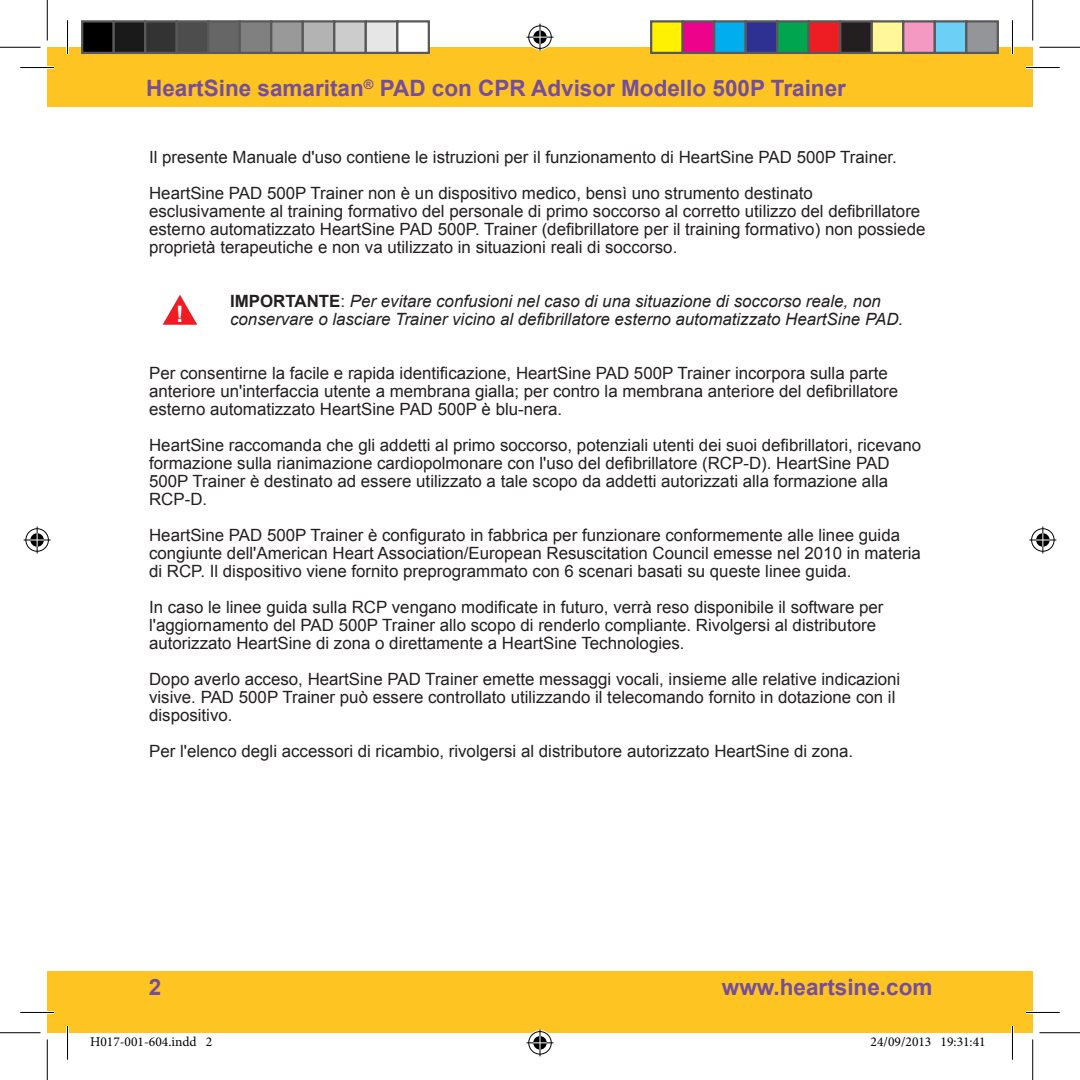
<style>
.page{position:relative;width:1080px;height:1080px;background:#fff}
.page>*{position:absolute;margin:0;border:0;box-sizing:border-box;transform-origin:0 0}
.t1{font:700 22.72px "Arial";color:#fff}
.t2{font:700 22.5px "Arial";color:#754e9b}
.t3{font:16.88px/18px "Arial";color:#231f20}
.t4{font:italic 16.88px/18px "Arial";color:#231f20}
.t5{font:13.5px "Minion Pro";color:#000}
.s1{font-weight:700;font-style:normal}
.s2{font-style:normal}
</style>
<div class="page">
<div style="left:47px;top:970px;width:985px;height:62px;background:#fec422"></div>
<div style="left:47px;top:47px;width:985px;height:60px;background:#fec422"></div>
<svg style="left:163px;top:295px;width:34px;height:30px"></svg>
<hr style="left:20px;top:66px;width:34px;height:3px;background:#fff">
<hr style="left:1025px;top:66px;width:34px;height:3px;background:#fff">
<hr style="left:20px;top:1011px;width:34px;height:2px;background:#fff">
<hr style="left:1025px;top:1011px;width:34px;height:2px;background:#fff">
<hr style="left:66px;top:20px;width:3px;height:34px;background:#fff">
<hr style="left:66px;top:1025px;width:3px;height:34px;background:#fff">
<hr style="left:1011px;top:20px;width:2px;height:34px;background:#fff">
<hr style="left:1011px;top:1025px;width:2px;height:34px;background:#fff">
<hr style="left:20px;top:67px;width:34px;height:1px;background:#000">
<hr style="left:1025px;top:67px;width:34px;height:1px;background:#000">
<hr style="left:20px;top:1012px;width:34px;height:1px;background:#000">
<hr style="left:1025px;top:1012px;width:34px;height:1px;background:#000">
<hr style="left:67px;top:20px;width:1px;height:34px;background:#000">
<hr style="left:67px;top:1025px;width:1px;height:34px;background:#000">
<hr style="left:1012px;top:20px;width:1px;height:34px;background:#000">
<hr style="left:1012px;top:1025px;width:1px;height:34px;background:#000">
<hr style="left:0;top:47px;width:40px;height:1px;background:#000">
<hr style="left:1039px;top:47px;width:40px;height:1px;background:#000">
<hr style="left:0;top:1032px;width:40px;height:1px;background:#000">
<hr style="left:1039px;top:1032px;width:40px;height:1px;background:#000">
<hr style="left:47px;top:0;width:1px;height:40px;background:#000">
<hr style="left:47px;top:1039px;width:1px;height:40px;background:#000">
<hr style="left:1032px;top:0;width:1px;height:40px;background:#000">
<hr style="left:1032px;top:1039px;width:1px;height:40px;background:#000">
<svg style="left:526px;top:24px;width:27px;height:27px"></svg>
<svg style="left:526px;top:1029px;width:27px;height:27px"></svg>
<svg style="left:24px;top:526px;width:27px;height:27px"></svg>
<svg style="left:1029px;top:526px;width:27px;height:27px"></svg>
<div style="left:82px;top:21px;width:32px;height:32px;background:#000"></div>
<div style="left:81px;top:20px;width:34px;height:34px;border:2px solid #595959"></div>
<div style="left:114px;top:21px;width:31px;height:32px;background:#1a1a1a"></div>
<div style="left:112px;top:20px;width:34px;height:34px;border:2px solid #595959"></div>
<div style="left:145px;top:21px;width:32px;height:32px;background:#333"></div>
<div style="left:144px;top:20px;width:34px;height:34px;border:2px solid #595959"></div>
<div style="left:177px;top:21px;width:31px;height:32px;background:#4d4d4d"></div>
<div style="left:176px;top:20px;width:33px;height:34px;border:2px solid #595959"></div>
<div style="left:208px;top:21px;width:32px;height:32px;background:#666"></div>
<div style="left:207px;top:20px;width:34px;height:34px;border:2px solid #595959"></div>
<div style="left:240px;top:21px;width:31px;height:32px;background:#808080"></div>
<div style="left:238px;top:20px;width:34px;height:34px;border:2px solid #595959"></div>
<div style="left:271px;top:21px;width:32px;height:32px;background:#999"></div>
<div style="left:270px;top:20px;width:34px;height:34px;border:2px solid #595959"></div>
<div style="left:303px;top:21px;width:31px;height:32px;background:#b3b3b3"></div>
<div style="left:302px;top:20px;width:33px;height:34px;border:2px solid #595959"></div>
<div style="left:334px;top:21px;width:32px;height:32px;background:#ccc"></div>
<div style="left:333px;top:20px;width:34px;height:34px;border:2px solid #595959"></div>
<div style="left:366px;top:21px;width:31px;height:32px;background:#e6e6e6"></div>
<div style="left:364px;top:20px;width:34px;height:34px;border:2px solid #595959"></div>
<div style="left:397px;top:21px;width:32px;height:32px;background:#fff"></div>
<div style="left:396px;top:20px;width:34px;height:34px;border:2px solid #595959"></div>
<div style="left:651px;top:21px;width:31px;height:32px;background:#fff101"></div>
<div style="left:650px;top:20px;width:33px;height:34px;border:2px solid #595959"></div>
<div style="left:682px;top:21px;width:32px;height:32px;background:#ed028c"></div>
<div style="left:681px;top:20px;width:34px;height:34px;border:2px solid #595959"></div>
<div style="left:714px;top:21px;width:31px;height:32px;background:#00aeef"></div>
<div style="left:713px;top:20px;width:33px;height:34px;border:2px solid #595959"></div>
<div style="left:745px;top:21px;width:32px;height:32px;background:#2e3092"></div>
<div style="left:744px;top:20px;width:34px;height:34px;border:2px solid #595959"></div>
<div style="left:777px;top:21px;width:31px;height:32px;background:#00a54f"></div>
<div style="left:776px;top:20px;width:33px;height:34px;border:2px solid #595959"></div>
<div style="left:808px;top:21px;width:32px;height:32px;background:#ee1d23"></div>
<div style="left:807px;top:20px;width:34px;height:34px;border:2px solid #595959"></div>
<div style="left:840px;top:21px;width:31px;height:32px;background:#231f20"></div>
<div style="left:839px;top:20px;width:33px;height:34px;border:2px solid #595959"></div>
<div style="left:871px;top:21px;width:32px;height:32px;background:#fff79a"></div>
<div style="left:870px;top:20px;width:34px;height:34px;border:2px solid #595959"></div>
<div style="left:903px;top:21px;width:31px;height:32px;background:#f499c2"></div>
<div style="left:902px;top:20px;width:33px;height:34px;border:2px solid #595959"></div>
<div style="left:934px;top:21px;width:32px;height:32px;background:#6bcff6"></div>
<div style="left:933px;top:20px;width:34px;height:34px;border:2px solid #595959"></div>
<div style="left:966px;top:21px;width:31px;height:32px;background:#939598"></div>
<div style="left:965px;top:20px;width:33px;height:34px;border:2px solid #595959"></div>
<h2 class="t2" style="left:146px;top:73px;width:701px">HeartSine samaritan<sup>®</sup> PAD con CPR Advisor Modello 500P Trainer</h2>
<p class="t3" style="left:149px;top:139px;width:749px;line-height:36px">Il presente Manuale d'uso contiene le istruzioni per il funzionamento di HeartSine PAD 500P Trainer.<br>HeartSine PAD 500P Trainer non è un dispositivo medico, bensì uno strumento destinato</p>
<p class="t3" style="left:149px;top:202px;width:777px">esclusivamente al training formativo del personale di primo soccorso al corretto utilizzo del defibrillatore esterno automatizzato HeartSine PAD 500P. Trainer (defibrillatore per il training formativo) non possiede proprietà terapeutiche e non va utilizzato in situazioni reali di soccorso.</p>
<p class="t4" style="left:230px;top:292px;width:674px"><span class="s1">IMPORTANTE</span><span class="s2">:</span> Per evitare confusioni nel caso di una situazione di soccorso reale, non conservare o lasciare Trainer vicino al defibrillatore esterno automatizzato HeartSine PAD.</p>
<h1 class="t1" style="left:176px;top:299px;width:9px">!</h1>
<p class="t3" style="left:149px;top:364px;width:750px">Per consentirne la facile e rapida identificazione, HeartSine PAD 500P Trainer incorpora sulla parte anteriore un'interfaccia utente a membrana gialla; per contro la membrana anteriore del defibrillatore esterno automatizzato HeartSine PAD 500P è blu-nera.</p>
<p class="t3" style="left:149px;top:436px;width:773px">HeartSine raccomanda che gli addetti al primo soccorso, potenziali utenti dei suoi defibrillatori, ricevano formazione sulla rianimazione cardiopolmonare con l'uso del defibrillatore (RCP-D). HeartSine PAD 500P Trainer è destinato ad essere utilizzato a tale scopo da addetti autorizzati alla formazione alla RCP-D.</p>
<p class="t3" style="left:149px;top:526px;width:773px">HeartSine PAD 500P Trainer è configurato in fabbrica per funzionare conformemente alle linee guida congiunte dell'American Heart Association/European Resuscitation Council emesse nel 2010 in materia di RCP. Il dispositivo viene fornito preprogrammato con 6 scenari basati su queste linee guida.</p>
<p class="t3" style="left:149px;top:598px;width:736px">In caso le linee guida sulla RCP vengano modificate in futuro, verrà reso disponibile il software per l'aggiornamento del PAD 500P Trainer allo scopo di renderlo compliante. Rivolgersi al distributore autorizzato HeartSine di zona o direttamente a HeartSine Technologies.</p>
<p class="t3" style="left:149px;top:670px;width:752px">Dopo averlo acceso, HeartSine PAD Trainer emette messaggi vocali, insieme alle relative indicazioni visive. PAD 500P Trainer può essere controllato utilizzando il telecomando fornito in dotazione con il dispositivo.</p>
<p class="t3" style="left:149px;top:742px;width:705px">Per l'elenco degli accessori di ricambio, rivolgersi al distributore autorizzato HeartSine di zona.</p>
<h2 class="t2" style="left:149px;top:972px;width:14px">2</h2>
<h2 class="t2" style="left:722px;top:972px;width:212px">www.heartsine.com</h2>
<p class="t5" style="left:90px;top:1032px;width:124px">H017-001-604.indd 2</p>
<p class="t5" style="left:870px;top:1032px;width:117px">24/09/2013 19:31:41</p>
</div>
